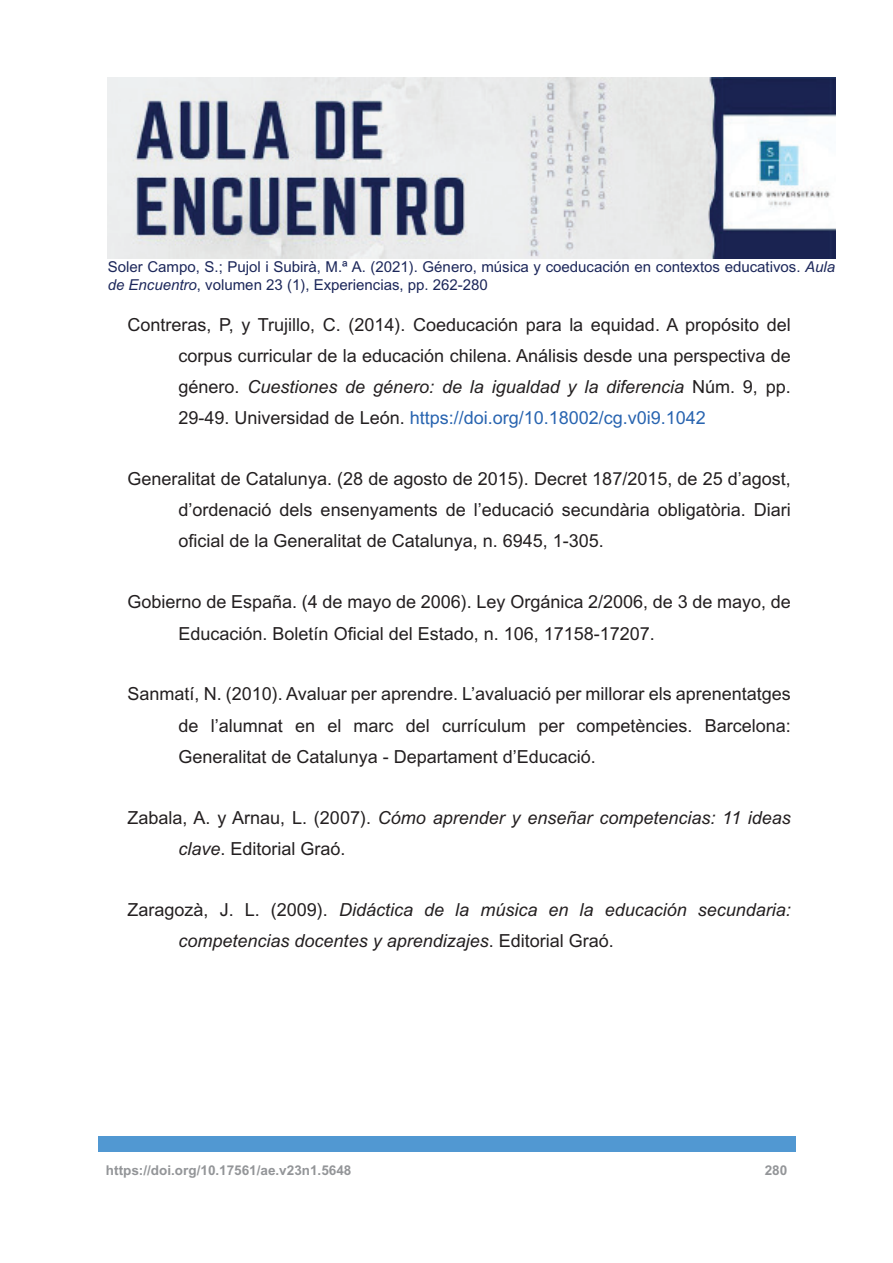
<style>
.page{position:relative;width:893px;height:1263px;background:#fff}
.page>*{position:absolute;margin:0;border:0;box-sizing:border-box;transform-origin:0 0}
.t1{font:18px/31px "Arial MT Std";color:#231f20;text-align:justify}
.t2{font:italic 18px/31px "Arial MT Std";color:#231f20}
.t3{font:15px/18px "Arial MT Std";color:#1c275a}
.t4{font:700 13.5px "Arial MT Std";color:#939598}
.s1{font-style:italic}
.s2{color:#2864b0}
.s3{font-style:normal}
</style>
<div class="page">
<img style="left:108px;top:77px;width:727px;height:182px">
<div style="left:98px;top:1136px;width:697px;height:16px;background:#5198d2"></div>
<p class="t3" style="left:108px;top:258px;width:729px">Soler Campo, S.; Pujol i Subirà, M.ª A. (2021). Género, música y coeducación en contextos educativos. <span class="s1">Aula de Encuentro</span>, volumen 23 (1), Experiencias, pp. 262-280</p>
<p class="t1" style="left:179px;top:309px;width:614px;text-indent:-51px">Contreras, P, y Trujillo, C. (2014). Coeducación para la equidad. A propósito del corpus curricular de la educación chilena. Análisis desde una perspectiva de género. <span class="s1">Cuestiones de género: de la igualdad y la diferencia</span> Núm. 9, pp.<br>29-49. Universidad de León. <span class="s2">https://doi.org/10.18002/cg.v0i9.1042</span></p>
<p class="t1" style="left:179px;top:463px;width:614px;text-indent:-51px">Generalitat de Catalunya. (28 de agosto de 2015). Decret 187/2015, de 25 d’agost, d’ordenació dels ensenyaments de l’educació secundària obligatòria. Diari oficial de la Generalitat de Catalunya, n. 6945, 1-305.</p>
<p class="t1" style="left:179px;top:586px;width:614px;text-indent:-51px">Gobierno de España. (4 de mayo de 2006). Ley Orgánica 2/2006, de 3 de mayo, de<br>Educación. Boletín Oficial del Estado, n. 106, 17158-17207.</p>
<p class="t1" style="left:179px;top:678px;width:614px;text-indent:-51px">Sanmatí, N. (2010). Avaluar per aprendre. L’avaluació per millorar els aprenentatges de l’alumnat en el marc del currículum per competències. Barcelona:<br>Generalitat de Catalunya - Departament d’Educació.</p>
<p class="t2" style="left:179px;top:801px;width:614px;text-indent:-51px"><span class="s3">Zabala, A. y Arnau, L. (2007).</span> Cómo aprender y enseñar competencias: 11 ideas clave<span class="s3">. Editorial Graó.</span></p>
<p class="t2" style="left:179px;top:893px;width:614px;text-indent:-51px"><span class="s3">Zaragozà, J. L. (2009).</span> Didáctica de la música en la educación secundaria: competencias docentes y aprendizajes<span class="s3">. Editorial Graó.</span></p>
<p class="t4" style="left:106px;top:1162px;width:247px">https://doi.org/10.17561/ae.v23n1.5648</p>
<p class="t4" style="left:765px;top:1162px;width:24px">280</p>
</div>
